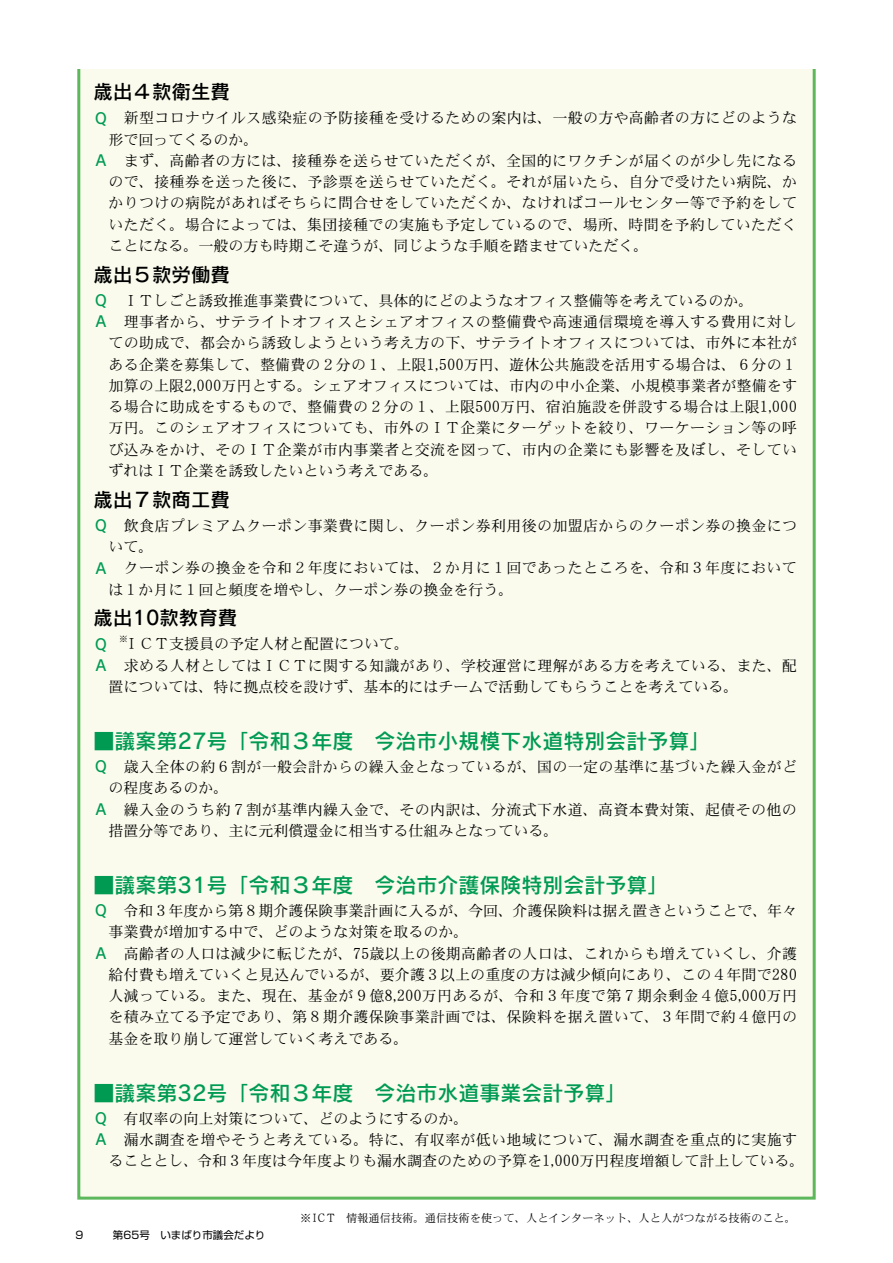
<style>
.page{position:relative;width:893px;height:1263px;background:#fff}
.page>*{position:absolute;margin:0;border:0;box-sizing:border-box;transform-origin:0 0}
.t1{font:21px "Rodin Pro N DB";color:#009a53}
.t2{font:19.5px "Rodin Pro N DB";color:#000}
.t3{font:17.25px "DFHS Mincho Pro 5 W3";color:#000;scale:.87 1}
.t4{font:15px/21.3px "DFHS Mincho Pro 5 W3";letter-spacing:.02em;color:#000}
.t5{font:15px "DFHS Mincho Pro 5 W3";color:#000}
.t6{font:15px "Rodin Pro N DB";color:#009a53}
.t7{font:12.9px "DFHS Mincho Pro 5 W3";color:#000;scale:.87 1}
.t8{font:11.25px "DFHS Mincho Pro 5 W3";color:#000}
.t9{font:10.5px "Shin Go";color:#000}
.t10{font:8.7px "DFHS Mincho Pro 5 W3";color:#000}
.s1{font-family:"Rodin Pro N DB";color:#009a53}
</style>
<div class="page">
<div style="left:77px;top:51px;width:739px;height:1148px;background:#fafbed;border:3px solid #5db75b"></div>
<div style="left:43px;top:17px;width:790px;height:51px;background:#fff"></div>
<h2 class="t2" style="left:94px;top:79px;width:138px">歳出４款衛生費</h2>
<p class="t4" style="left:94px;top:107px;width:705px"><span class="s1">Ｑ</span>　新型コロナウイルス感染症の予防接種を受けるための案内は、一般の方や高齢者の方にどのような</p>
<p class="t5" style="left:109px;top:131px;width:151px">形で回ってくるのか。</p>
<p class="t4" style="left:94px;top:150px;width:705px"><span class="s1">Ａ</span>　まず、高齢者の方には、接種券を送らせていただくが、全国的にワクチンが届くのが少し先になる</p>
<p class="t4" style="left:109px;top:171px;width:690px">ので、接種券を送った後に、予診票を送らせていただく。それが届いたら、自分で受けたい病院、か</p>
<p class="t4" style="left:109px;top:192px;width:690px">かりつけの病院があればそちらに問合せをしていただくか、なければコールセンター等で予約をして</p>
<p class="t4" style="left:109px;top:213px;width:690px">いただく。場合によっては、集団接種での実施も予定しているので、場所、時間を予約していただく</p>
<p class="t5" style="left:109px;top:238px;width:541px">ことになる。一般の方も時期こそ違うが、同じような手順を踏ませていただく。</p>
<h2 class="t2" style="left:94px;top:262px;width:138px">歳出５款労働費</h2>
<p class="t5" style="left:94px;top:292px;width:661px"><span class="s1">Ｑ</span>　ＩＴしごと誘致推進事業費について、具体的にどのようなオフィス整備等を考えているのか。</p>
<p class="t4" style="left:94px;top:311px;width:705px"><span class="s1">Ａ</span>　理事者から、サテライトオフィスとシェアオフィスの整備費や高速通信環境を導入する費用に対し</p>
<p class="t4" style="left:109px;top:332px;width:690px">ての助成で、都会から誘致しようという考え方の下、サテライトオフィスについては、市外に本社が</p>
<p class="t4" style="left:464px;top:353px;width:335px">万円、遊休公共施設を活用する場合は、６分の１</p>
<p class="t4" style="left:221px;top:353px;width:577px;text-indent:-113px">ある企業を募集して、整備費の２分の１、上限<br>万円とする。シェアオフィスについては、市内の中小企業、小規模事業者が整備をす</p>
<p class="t3" style="left:427px;top:354px;width:44px">1,500</p>
<p class="t4" style="left:109px;top:375px;width:77px">加算の上限</p>
<p class="t3" style="left:184px;top:375px;width:44px">2,000</p>
<p class="t4" style="left:109px;top:396px;width:690px">る場合に助成をするもので、整備費の２分の１、上限<br>万円。このシェアオフィスについても、市外のＩＴ企業にターゲットを絞り、ワーケーション等の呼び込みをかけ、そのＩＴ企業が市内事業者と交流を図って、市内の企業にも影響を及ぼし、そしていずれはＩＴ企業を誘致したいという考えである。</p>
<h2 class="t2" style="left:94px;top:487px;width:138px">歳出７款商工費</h2>
<p class="t4" style="left:94px;top:514px;width:705px"><span class="s1">Ｑ</span>　飲食店プレミアムクーポン事業費に関し、クーポン券利用後の加盟店からのクーポン券の換金につ</p>
<p class="t4" style="left:109px;top:536px;width:46px">いて。</p>
<p class="t4" style="left:94px;top:557px;width:705px"><span class="s1">Ａ</span>　クーポン券の換金を令和２年度においては、２か月に１回であったところを、令和３年度において</p>
<p class="t5" style="left:109px;top:581px;width:406px">は１か月に１回と頻度を増やし、クーポン券の換金を行う。</p>
<h2 class="t2" style="left:94px;top:605px;width:145px">歳出10款教育費</h2>
<p class="t10" style="left:119px;top:634px;width:10px">※</p>
<p class="t4" style="left:500px;top:396px;width:261px">万円、宿泊施設を併設する場合は上限</p>
<p class="t3" style="left:475px;top:397px;width:30px">500</p>
<p class="t3" style="left:760px;top:397px;width:44px">1,000</p>
<p class="t6" style="left:94px;top:634px;width:16px">Ｑ</p>
<p class="t5" style="left:124px;top:636px;width:286px">ＩＣＴ支援員の予定人材と配置について。</p>
<p class="t4" style="left:94px;top:654px;width:705px"><span class="s1">Ａ</span>　求める人材としてはＩＣＴに関する知識があり、学校運営に理解がある方を考えている、また、配</p>
<p class="t5" style="left:109px;top:678px;width:631px">置については、特に拠点校を設けず、基本的にはチームで活動してもらうことを考えている。</p>
<h1 class="t1" style="left:94px;top:727px;width:618px">■議案第27号「令和３年度　今治市小規模下水道特別会計予算「</h1>
<p class="t4" style="left:94px;top:756px;width:705px"><span class="s1">Ｑ</span>　歳入全体の約６割が一般会計からの繰入金となっているが、国の一定の基準に基づいた繰入金がど</p>
<p class="t5" style="left:109px;top:780px;width:121px">の程度あるのか。</p>
<p class="t4" style="left:94px;top:798px;width:705px"><span class="s1">Ａ</span>　繰入金のうち約７割が基準内繰入金で、その内訳は、分流式下水道、高資本費対策、起債その他の</p>
<p class="t5" style="left:109px;top:822px;width:451px">措置分等であり、主に元利償還金に相当する仕組みとなっている。</p>
<h1 class="t1" style="left:94px;top:871px;width:576px">■議案第31号「令和３年度　今治市介護保険特別会計予算「</h1>
<p class="t5" style="left:94px;top:902px;width:705px"><span class="s1">Ｑ</span>　令和３年度から第８期介護保険事業計画に入るが、今回、介護保険料は据え置きということで、年々</p>
<p class="t5" style="left:109px;top:924px;width:361px">事業費が増加する中で、どのような対策を取るのか。</p>
<p class="t4" style="left:369px;top:942px;width:429px">歳以上の後期高齢者の人口は、これからも増えていくし、介護</p>
<p class="t4" style="left:94px;top:942px;width:261px"><span class="s1">Ａ</span>　高齢者の人口は減少に転じたが、</p>
<p class="t3" style="left:353px;top:943px;width:21px">75</p>
<p class="t4" style="left:767px;top:963px;width:32px;text-indent:-658px">給付費も増えていくと見込んでいるが、要介護３以上の重度の方は減少傾向にあり、この４年間で<br>万円</p>
<p class="t3" style="left:772px;top:964px;width:30px">280</p>
<p class="t4" style="left:422px;top:985px;width:309px">万円あるが、令和３年度で第７期余剰金４億</p>
<p class="t4" style="left:109px;top:985px;width:690px">人減っている。また、現在、基金が９億<br>を積み立てる予定であり、第８期介護保険事業計画では、保険料を据え置いて、３年間で約４億円の基金を取り崩して運営していく考えである。</p>
<h1 class="t1" style="left:94px;top:1079px;width:534px">■議案第32号「令和３年度　今治市水道事業会計予算「</h1>
<p class="t5" style="left:94px;top:1110px;width:376px"><span class="s1">Ｑ</span>　有収率の向上対策について、どのようにするのか。</p>
<p class="t4" style="left:94px;top:1129px;width:705px"><span class="s1">Ａ</span>　漏水調査を増やそうと考えている。特に、有収率が低い地域について、漏水調査を重点的に実施す</p>
<p class="t5" style="left:579px;top:1153px;width:226px">万円程度増額して計上している。</p>
<p class="t3" style="left:384px;top:985px;width:44px">8,200</p>
<p class="t3" style="left:729px;top:985px;width:44px">5,000</p>
<p class="t5" style="left:109px;top:1153px;width:435px">ることとし、令和３年度は今年度よりも漏水調査のための予算を</p>
<p class="t3" style="left:542px;top:1151px;width:44px">1,000</p>
<p class="t9" style="left:75px;top:1228px;width:9px">9</p>
<p class="t9" style="left:113px;top:1228px;width:154px">第65号　いまばり市議会だより</p>
<p class="t8" style="left:335px;top:1212px;width:463px">　情報通信技術。通信技術を使って、人とインターネット、人と人がつながる技術のこと。</p>
<p class="t7" style="left:313px;top:1210px;width:27px">ICT</p>
<p class="t8" style="left:300px;top:1212px;width:13px">※</p>
</div>
